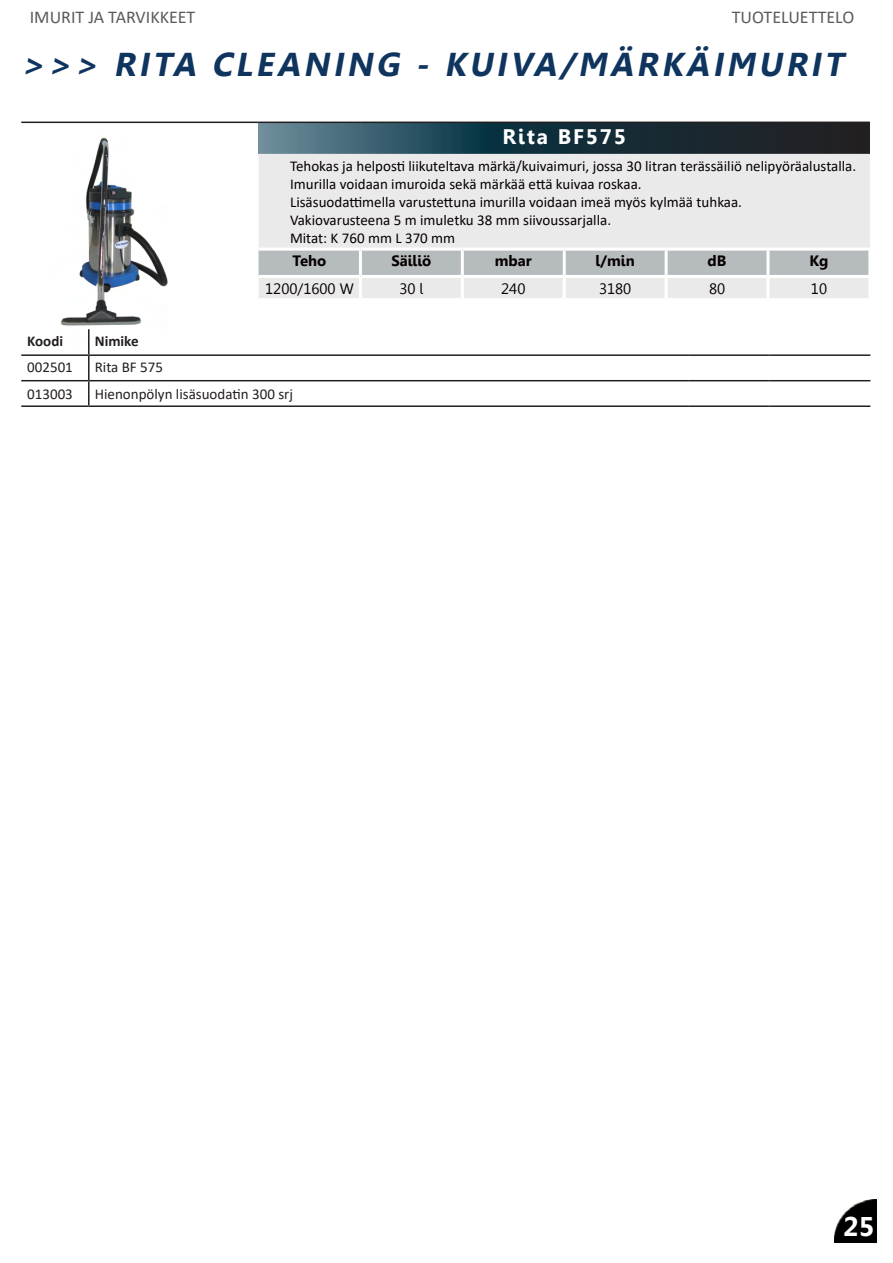
<style>
.page{position:relative;width:893px;height:1263px;background:#fff}
.page>*{position:absolute;margin:0;border:0;box-sizing:border-box;transform-origin:0 0}
.t1{font:italic 700 33px "Gisha";color:#0f345e}
.t2{font:700 27px "Gisha";color:#fff}
.t3{font:700 21px "Gisha";letter-spacing:.09em;color:#fff}
.t4{font:18px "Calibri";color:#5c5a5b}
.t5{font:15px/18px "Calibri";color:#060000}
.t6{font:15px "Calibri";color:#241f1f}
.t7{font:15px "Gisha";color:#060000}
.t8{font:700 15px "Gisha";color:#060000}
.t9{font:700 15px "Calibri";color:#241f1f}
</style>
<div class="page">
<svg style="left:259px;top:123px;width:611px;height:31px;background:#263e49"></svg>
<div style="left:259px;top:154px;width:611px;height:144px;background:#ebeaea"></div>
<div style="left:259px;top:251px;width:609px;height:24px;background:#b6bbbe"></div>
<hr style="left:359px;top:251px;width:3px;height:24px;background:#fff">
<hr style="left:461px;top:251px;width:3px;height:24px;background:#fff">
<hr style="left:563px;top:251px;width:3px;height:24px;background:#fff">
<hr style="left:665px;top:251px;width:3px;height:24px;background:#fff">
<hr style="left:766px;top:251px;width:3px;height:24px;background:#fff">
<hr style="left:868px;top:251px;width:3px;height:24px;background:#fff">
<hr style="left:359px;top:278px;width:3px;height:20px;background:#fff">
<hr style="left:461px;top:278px;width:3px;height:20px;background:#fff">
<hr style="left:563px;top:278px;width:3px;height:20px;background:#fff">
<hr style="left:665px;top:278px;width:3px;height:20px;background:#fff">
<hr style="left:766px;top:278px;width:3px;height:20px;background:#fff">
<hr style="left:868px;top:278px;width:3px;height:20px;background:#fff">
<hr style="left:21px;top:122px;width:238px;height:1px;background:#241f1f">
<hr style="left:259px;top:122px;width:101px;height:1px;background:#241f1f">
<hr style="left:360px;top:122px;width:102px;height:1px;background:#241f1f">
<hr style="left:462px;top:122px;width:102px;height:1px;background:#241f1f">
<hr style="left:564px;top:122px;width:102px;height:1px;background:#241f1f">
<hr style="left:666px;top:122px;width:102px;height:1px;background:#241f1f">
<hr style="left:768px;top:122px;width:102px;height:1px;background:#241f1f">
<hr style="left:259px;top:248px;width:101px;height:3px;background:#fff">
<hr style="left:360px;top:248px;width:102px;height:3px;background:#fff">
<hr style="left:462px;top:248px;width:102px;height:3px;background:#fff">
<hr style="left:564px;top:248px;width:102px;height:3px;background:#fff">
<hr style="left:666px;top:248px;width:102px;height:3px;background:#fff">
<hr style="left:768px;top:248px;width:103px;height:3px;background:#fff">
<hr style="left:259px;top:275px;width:101px;height:3px;background:#fff">
<hr style="left:360px;top:275px;width:102px;height:3px;background:#fff">
<hr style="left:462px;top:275px;width:102px;height:3px;background:#fff">
<hr style="left:564px;top:275px;width:102px;height:3px;background:#fff">
<hr style="left:666px;top:275px;width:102px;height:3px;background:#fff">
<hr style="left:768px;top:275px;width:103px;height:3px;background:#fff">
<svg style="left:21px;top:381px;width:849px;height:1px"></svg>
<hr style="left:89px;top:354px;width:600px;height:2px;background:#241f1f">
<hr style="left:88px;top:356px;width:2px;height:24px;background:#241f1f">
<hr style="left:689px;top:354px;width:80px;height:2px;background:#241f1f">
<hr style="left:769px;top:354px;width:101px;height:2px;background:#241f1f">
<hr style="left:21px;top:380px;width:68px;height:1px;background:#241f1f">
<hr style="left:89px;top:380px;width:600px;height:1px;background:#241f1f">
<hr style="left:88px;top:381px;width:2px;height:24px;background:#241f1f">
<hr style="left:689px;top:380px;width:80px;height:1px;background:#241f1f">
<hr style="left:769px;top:380px;width:101px;height:1px;background:#241f1f">
<hr style="left:21px;top:405px;width:68px;height:2px;background:#241f1f">
<hr style="left:89px;top:405px;width:600px;height:2px;background:#241f1f">
<hr style="left:689px;top:405px;width:80px;height:2px;background:#241f1f">
<hr style="left:769px;top:405px;width:101px;height:2px;background:#241f1f">
<img style="left:834px;top:1199px;width:43px;height:43px">
<img style="left:60px;top:137px;width:108px;height:189px">
<hr style="left:88px;top:329px;width:2px;height:25px;background:#241f1f">
<hr style="left:21px;top:354px;width:68px;height:2px;background:#241f1f">
<p class="t4" style="left:30px;top:4px;width:167px">IMURIT JA TARVIKKEET</p>
<p class="t4" style="left:732px;top:4px;width:124px">TUOTELUETTELO</p>
<h1 class="t1" style="left:21px;top:45px;width:830px">&gt;&gt;&gt; RITA CLEANING - KUIVA/MÄRKÄIMURIT</h1>
<p class="t9" style="left:27px;top:331px;width:37px">Koodi</p>
<p class="t9" style="left:95px;top:331px;width:45px">Nimike</p>
<h3 class="t3" style="left:503px;top:125px;width:125px">Rita BF575</h3>
<p class="t5" style="left:290px;top:157px;width:568px">Tehokas ja helposti liikuteltava märkä/kuivaimuri, jossa 30 litran terässäiliö nelipyöräalustalla.<br>Imurilla voidaan imuroida sekä märkää että kuivaa roskaa.<br>Lisäsuodattimella varustettuna imurilla voidaan imeä myös kylmää tuhkaa.<br>Vakiovarusteena 5 m imuletku 38 mm siivoussarjalla.<br>Mitat: K 760 mm L 370 mm</p>
<p class="t8" style="left:293px;top:253px;width:35px">Teho</p>
<p class="t8" style="left:391px;top:253px;width:42px">Säiliö</p>
<p class="t8" style="left:495px;top:253px;width:38px">mbar</p>
<p class="t8" style="left:596px;top:253px;width:41px">l/min</p>
<p class="t8" style="left:708px;top:253px;width:20px">dB</p>
<p class="t8" style="left:809px;top:253px;width:20px">Kg</p>
<p class="t7" style="left:265px;top:280px;width:90px">1200/1600 W</p>
<p class="t7" style="left:399px;top:280px;width:26px">30 l</p>
<p class="t7" style="left:501px;top:280px;width:26px">240</p>
<p class="t7" style="left:599px;top:280px;width:34px">3180</p>
<p class="t7" style="left:709px;top:280px;width:18px">80</p>
<p class="t7" style="left:811px;top:280px;width:18px">10</p>
<p class="t6" style="left:27px;top:357px;width:47px">002501</p>
<p class="t6" style="left:95px;top:357px;width:70px">Rita BF 575</p>
<p class="t6" style="left:27px;top:384px;width:47px">013003</p>
<p class="t6" style="left:95px;top:384px;width:200px">Hienonpölyn lisäsuodatin 300 srj</p>
<h2 class="t2" style="left:843px;top:1211px;width:33px">25</h2>
</div>
